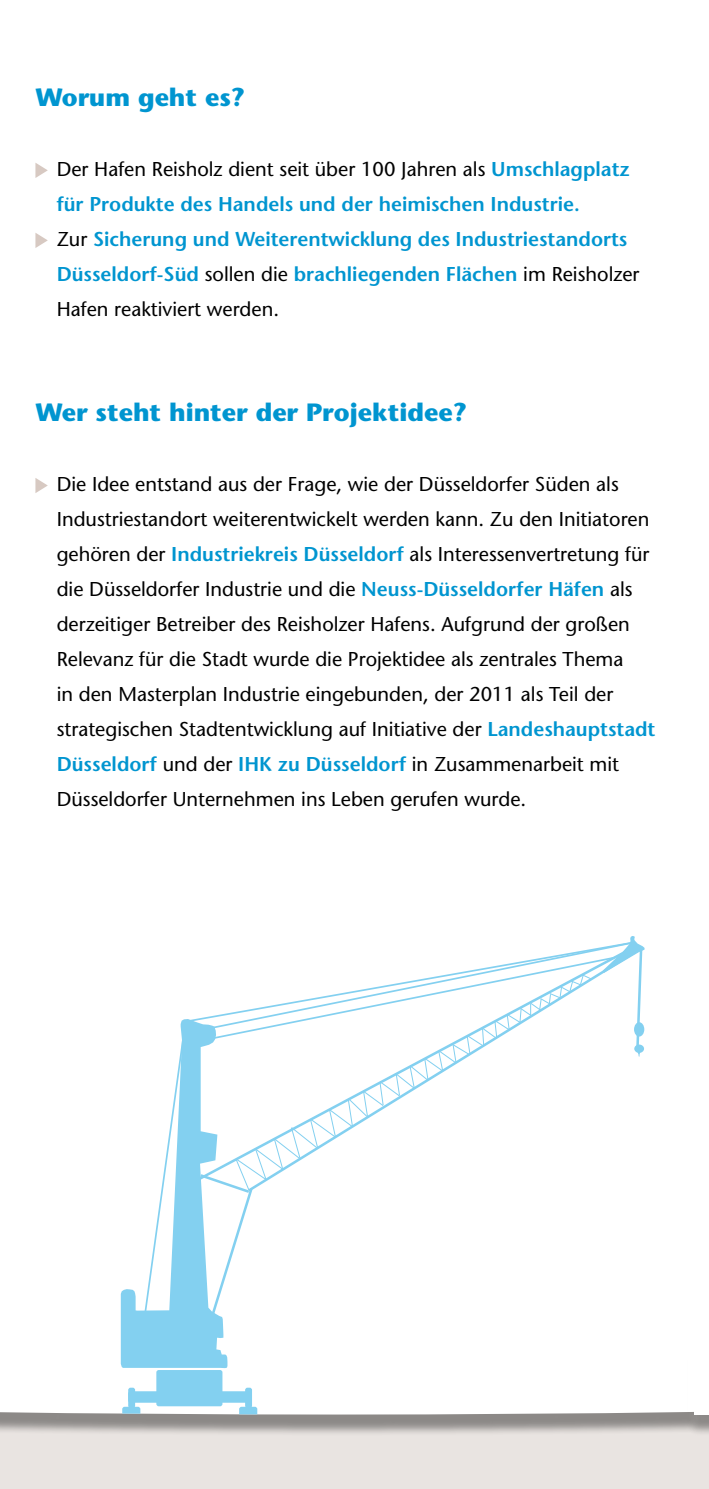
<style>
.page{position:relative;width:709px;height:1489px;background:#fff}
.page>*{position:absolute;margin:0;border:0;box-sizing:border-box;transform-origin:0 0}
.t1{font:700 25px "Stone Sans";color:#0095d0}
.t2{font:20px/35px "Stone Sans";color:#000}
.t3{font:600 20px/35px "Stone Sans";color:#0095d0}
.s1{font-weight:400;color:#000}
.s2{font-weight:600;color:#0095d0}
</style>
<div class="page">
<div style="left:0;top:1395px;width:709px;height:93px;background:#e9e4e1"></div>
<div style="left:0;top:906px;width:709px;height:539px;background:#000;opacity:.4"></div>
<svg style="left:0;top:906px;width:687px;height:508px"></svg>
<div style="left:156px;top:1369px;width:66px;height:37px;background:#83d0f0;border-radius:2px"></div>
<div style="left:128px;top:1391px;width:123px;height:11px;background:#83d0f0;border-radius:2px"></div>
<div style="left:128px;top:1387px;width:7px;height:20px;background:#83d0f0;border-radius:2px"></div>
<svg style="left:122px;top:1406px;width:18px;height:8px"></svg>
<div style="left:245px;top:1387px;width:7px;height:20px;background:#83d0f0;border-radius:2px"></div>
<svg style="left:239px;top:1406px;width:18px;height:8px"></svg>
<svg style="left:121px;top:935px;width:523px;height:432px"></svg>
<div style="left:687px;top:1349px;width:22px;height:97px;background:#000;opacity:.4"></div>
<div style="left:694px;top:1343px;width:15px;height:71px;background:#fff"></div>
<svg style="left:35px;top:163px;width:13px;height:15px"></svg>
<svg style="left:35px;top:233px;width:13px;height:15px"></svg>
<svg style="left:35px;top:478px;width:13px;height:15px"></svg>
<div style="left:687px;top:900px;width:17px;height:511px;background:#fff"></div>
<p class="t1" style="left:35px;top:82px;width:211px">Worum geht es?</p>
<p class="t3" style="left:57px;top:151px;width:584px"><span class="s1">Der Hafen Reisholz dient seit über 100 Jahren als</span> Umschlagplatz für Produkte des Handels und der heimischen Industrie.<br><span class="s1">Zur</span> Sicherung und Weiterentwicklung des Industriestandorts Düsseldorf-Süd <span class="s1">sollen die</span> brachliegenden Flächen <span class="s1">im Reisholzer Hafen reaktiviert werden.</span></p>
<p class="t1" style="left:35px;top:397px;width:433px">Wer steht hinter der Projektidee?</p>
<p class="t2" style="left:57px;top:466px;width:600px">Die Idee entstand aus der Frage, wie der Düsseldorfer Süden als Industriestandort weiterentwickelt werden kann. Zu den Initiatoren gehören der <span class="s2">Industriekreis Düsseldorf</span> als Interessenvertretung für die Düsseldorfer Industrie und die <span class="s2">Neuss-Düsseldorfer Häfen</span> als derzeitiger Betreiber des Reisholzer Hafens. Aufgrund der großen Relevanz für die Stadt wurde die Projektidee als zentrales Thema<br>in den Masterplan Industrie eingebunden, der 2011 als Teil der strategischen Stadtentwicklung auf Initiative der <span class="s2">Landeshauptstadt Düsseldorf</span> und der <span class="s2">IHK zu Düsseldorf</span> in Zusammenarbeit mit Düsseldorfer Unternehmen ins Leben gerufen wurde.</p>
</div>
